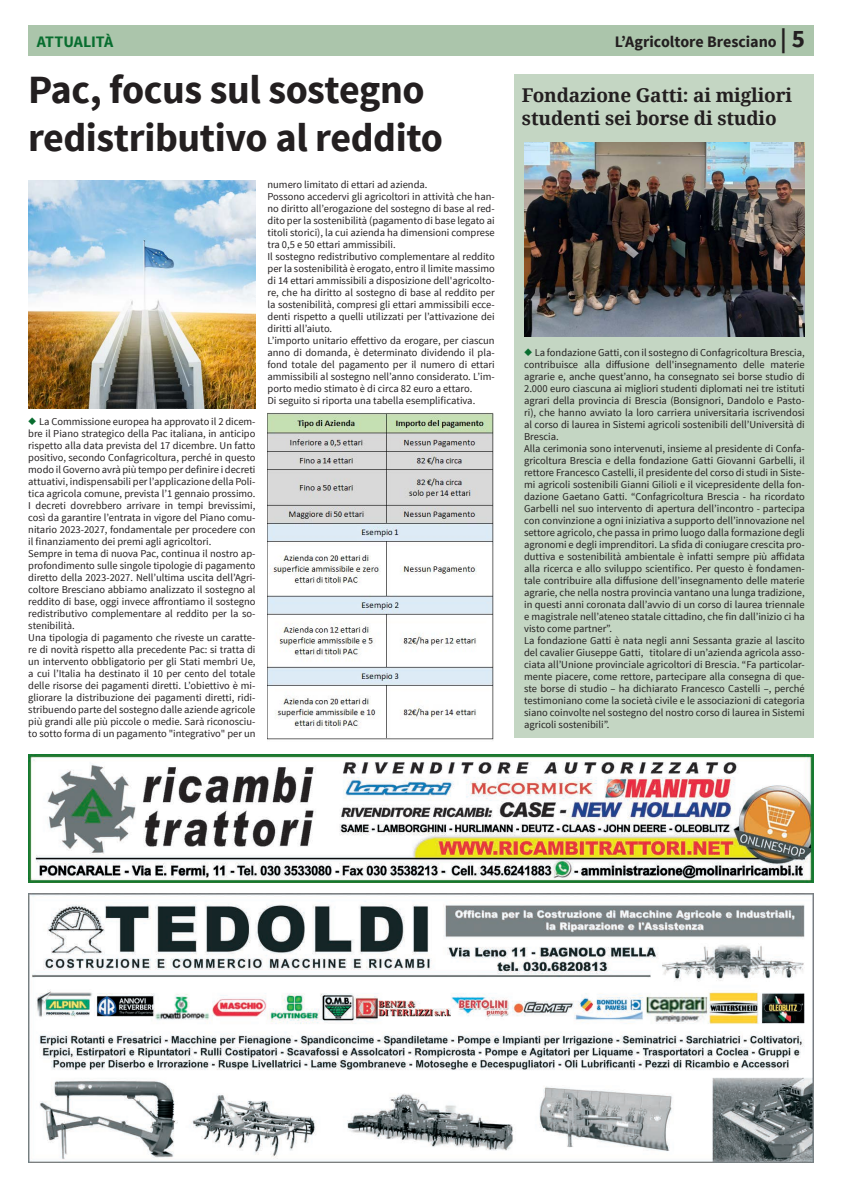
<style>
.page{position:relative;width:842px;height:1191px;background:#fff}
.page>*{position:absolute;margin:0;border:0;box-sizing:border-box;transform-origin:0 0}
.TITOLI_articoli_BIG{font:700 40px/48px "Source Sans Pro";letter-spacing:-.01em;color:#231f20}
.TITOLI_articoli_MEDI{font:700 19px/22.8px "Noto Serif";letter-spacing:-.01em;color:#231f20}
.t1{font:700 16px "Source Sans Pro";letter-spacing:-.005em;color:#231f20}
.t2{font:700 16px "Source Sans Pro";letter-spacing:-.01em;color:#086d2f}
.Testo_lungo{font:10.5px/12px "Source Sans Pro";color:#231f20;text-align:justify}
.s1{font-size:25px}
.s2{color:#086d2f}
</style>
<div class="page">
<div style="left:28px;top:26px;width:786px;height:30px;background:#abc5ab"></div>
<img style="left:28px;top:180px;width:227px;height:228px">
<div style="left:514px;top:74px;width:300px;height:663px;background:#c4d6c3"></div>
<img style="left:28px;top:893px;width:786px;height:269px">
<img style="left:28px;top:755px;width:786px;height:127px">
<img style="left:524px;top:142px;width:281px;height:194px">
<img style="left:267px;top:412px;width:226px;height:328px">
<p class="t2" style="left:37px;top:32px;width:78px">ATTUALITÀ</p>
<p class="t1" style="left:615px;top:32px;width:192px">L’Agricoltore Bresciano <span class="s1">| 5</span></p>
<p class="TITOLI_articoli_BIG" style="left:28px;top:67px;width:417px">Pac, focus sul sostegno redistributivo al reddito</p>
<p class="TITOLI_articoli_MEDI" style="left:522px;top:84px;width:272px">Fondazione Gatti: ai migliori studenti sei borse di studio</p>
<p class="Testo_lungo" style="left:28px;top:415px;width:229px"><span class="s2">◆</span> La Commissione europea ha approvato il 2 dicem&shy;bre il Piano strategico della Pac italiana, in anticipo rispetto alla data prevista del 17 dicembre. Un fatto positivo, secondo Confagricoltura, perché in questo modo il Governo avrà più tempo per definire i decreti attuativi, indispensabili per l’applicazione della Poli&shy;tica agricola comune, prevista l’1 gennaio prossimo.<br>I decreti dovrebbero arrivare in tempi brevissimi, così da garantire l’entrata in vigore del Piano comu&shy;nitario 2023-2027, fondamentale per procedere con il finanziamento dei premi agli agricoltori.</p>
<p class="Testo_lungo" style="left:28px;top:547px;width:229px">Sempre in tema di nuova Pac, continua il nostro ap&shy;profondimento sulle singole tipologie di pagamento diretto della 2023-2027. Nell’ultima uscita dell’Agri&shy;coltore Bresciano abbiamo analizzato il sostegno al reddito di base, oggi invece affrontiamo il sostegno redistributivo complementare al reddito per la so&shy;stenibilità.</p>
<p class="Testo_lungo" style="left:28px;top:631px;width:229px">Una tipologia di pagamento che riveste un caratte&shy;re di novità rispetto alla precedente Pac: si tratta di un intervento obbligatorio per gli Stati membri Ue, a cui l’Italia ha destinato il 10 per cento del totale delle risorse dei pagamenti diretti. L’obiettivo è mi&shy;gliorare la distribuzione dei pagamenti diretti, ridi&shy;stribuendo parte del sostegno dalle aziende agricole più grandi alle più piccole o medie. Sarà riconosciu&shy;to sotto forma di un pagamento "integrativo" per un</p>
<p class="Testo_lungo" style="left:267px;top:179px;width:161px">numero limitato di ettari ad azienda.</p>
<p class="Testo_lungo" style="left:267px;top:191px;width:229px">Possono accedervi gli agricoltori in attività che han&shy;no diritto all’erogazione del sostegno di base al red&shy;dito per la sostenibilità (pagamento di base legato ai titoli storici), la cui azienda ha dimensioni comprese tra 0,5 e 50 ettari ammissibili.</p>
<p class="Testo_lungo" style="left:267px;top:251px;width:229px">Il sostegno redistributivo complementare al reddito per la sostenibilità è erogato, entro il limite massimo di 14 ettari ammissibili a disposizione dell'agricolto&shy;re, che ha diritto al sostegno di base al reddito per la sostenibilità, compresi gli ettari ammissibili ecce&shy;denti rispetto a quelli utilizzati per l’attivazione dei diritti all’aiuto.</p>
<p class="Testo_lungo" style="left:267px;top:335px;width:229px">L’importo unitario effettivo da erogare, per ciascun anno di domanda, è determinato dividendo il pla&shy;fond totale del pagamento per il numero di ettari ammissibili al sostegno nell’anno considerato. L’im&shy;porto medio stimato è di circa 82 euro a ettaro.</p>
<p class="Testo_lungo" style="left:267px;top:395px;width:209px">Di seguito si riporta una tabella esemplificativa.</p>
<p class="Testo_lungo" style="left:524px;top:347px;width:282px"><span class="s2">◆</span> La fondazione Gatti, con il sostegno di Confagricoltura Brescia, contribuisce alla diffusione dell'insegnamento delle materie agrarie e, anche quest’anno, ha consegnato sei borse studio di 2.000 euro ciascuna ai migliori studenti diplomati nei tre istituti agrari della provincia di Brescia (Bonsignori, Dandolo e Pasto&shy;ri), che hanno avviato la loro carriera universitaria iscrivendosi al corso di laurea in Sistemi agricoli sostenibili dell’Università di Brescia.</p>
<p class="Testo_lungo" style="left:524px;top:443px;width:282px">Alla cerimonia sono intervenuti, insieme al presidente di Confa&shy;gricoltura Brescia e della fondazione Gatti Giovanni Garbelli, il rettore Francesco Castelli, il presidente del corso di studi in Siste&shy;mi agricoli sostenibili Gianni Gilioli e il vicepresidente della fon&shy;dazione Gaetano Gatti. “Confagricoltura Brescia - ha ricordato Garbelli nel suo intervento di apertura dell’incontro - partecipa con convinzione a ogni iniziativa a supporto dell’innovazione nel settore agricolo, che passa in primo luogo dalla formazione degli agronomi e degli imprenditori. La sfida di coniugare crescita pro&shy;duttiva e sostenibilità ambientale è infatti sempre più affidata alla ricerca e allo sviluppo scientifico. Per questo è fondamen&shy;tale contribuire alla diffusione dell’insegnamento delle materie agrarie, che nella nostra provincia vantano una lunga tradizione, in questi anni coronata dall’avvio di un corso di laurea triennale e magistrale nell’ateneo statale cittadino, che fin dall’inizio ci ha visto come partner”.</p>
<p class="Testo_lungo" style="left:524px;top:635px;width:282px">La fondazione Gatti è nata negli anni Sessanta grazie al lascito del cavalier Giuseppe Gatti, titolare di un’azienda agricola asso&shy;ciata all’Unione provinciale agricoltori di Brescia. “Fa particolar&shy;mente piacere, come rettore, partecipare alla consegna di que&shy;ste borse di studio – ha dichiarato Francesco Castelli –, perché testimoniano come la società civile e le associazioni di categoria siano coinvolte nel sostegno del nostro corso di laurea in Sistemi agricoli sostenibili”.</p>
</div>
